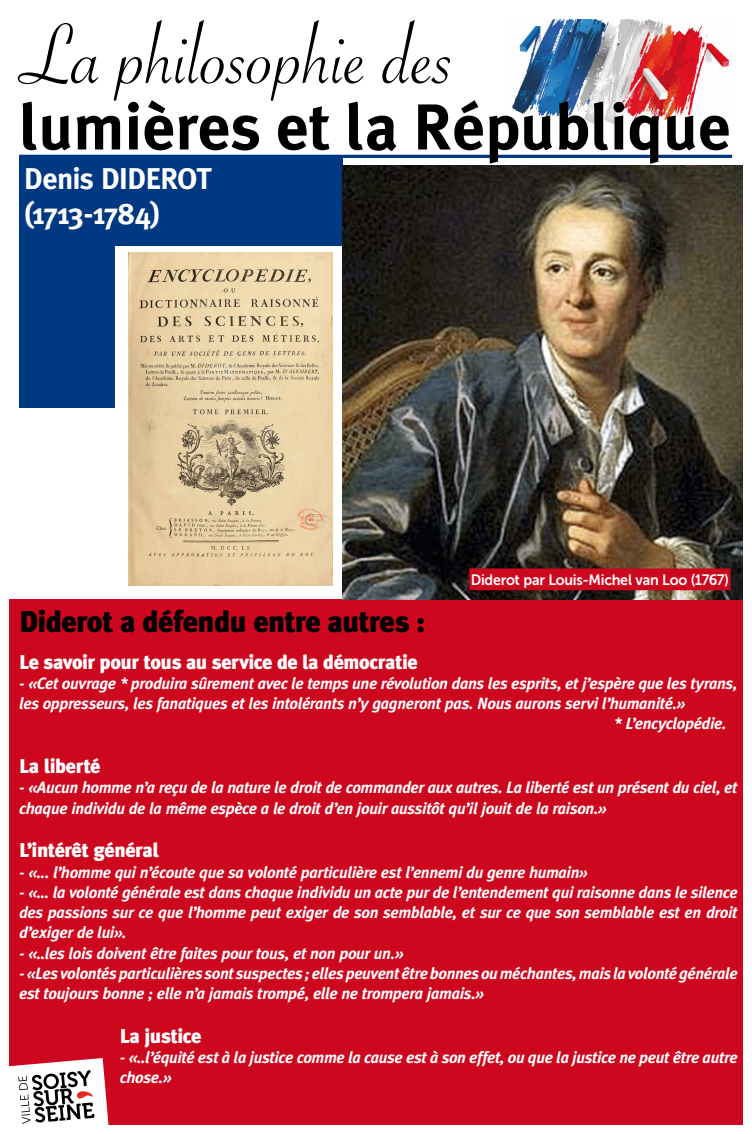
<style>
.page{position:relative;width:752px;height:1134px;background:#fff}
.page>*{position:absolute;margin:0;border:0;box-sizing:border-box;transform-origin:0 0}
.t1{font:91.5px "Savoye Let Plain";color:#000}
.t2{font:700 64.75px "Meta Plus";color:#000}
.t3{font:900 30px "Meta Plus";letter-spacing:-.025em;color:#000}
.t4{font:700 30px/35px "Meta Plus";letter-spacing:-.03em;color:#fff}
.t5{font:900 20px "Meta Plus";letter-spacing:-.02em;color:#fff}
.t6{font:italic 700 16.25px/20.2px "Meta Plus";letter-spacing:-.02em;color:#fff}
.t7{font:15px "Museo Sans 700";letter-spacing:-.015em;color:#fff;scale:.95 1}
</style>
<div class="page">
<div style="left:9px;top:599px;width:733px;height:525px;background:#cd071e"></div>
<svg style="left:9px;top:1058px;width:100px;height:67px;background:#cab6b8"></svg>
<hr style="left:19px;top:155px;width:712px;height:3px;background:#003882">
<img style="left:512px;top:20px;width:218px;height:105px">
<div style="left:19px;top:156px;width:323px;height:251px;background:#003882"></div>
<div style="left:115px;top:247px;width:269px;height:352px;background:#fff"></div>
<img style="left:342px;top:166px;width:400px;height:433px">
<div style="left:469px;top:568px;width:261px;height:22px;background:#cd071e"></div>
<img style="left:128px;top:252px;width:204px;height:334px">
<h1 class="t1" style="left:19px;top:-5px;width:436px">La philosophie des</h1>
<h2 class="t2" style="left:19px;top:90px;width:713px">lumières et la République</h2>
<h3 class="t4" style="left:24px;top:161px;width:189px">Denis DIDEROT (1713-1784)</h3>
<p class="t7" style="left:470px;top:571px;width:273px">Diderot par Louis-Michel van Loo (1767)</p>
<h3 class="t3" style="left:19px;top:604px;width:407px">Diderot a défendu entre autres :</h3>
<p class="t5" style="left:19px;top:650px;width:400px">Le savoir pour tous au service de la démocratie</p>
<p class="t6" style="left:19px;top:673px;width:719px">- «Cet ouvrage * produira sûrement avec le temps une révolution dans les esprits, et j’espère que les tyrans,</p>
<p class="t6" style="left:19px;top:693px;width:667px">les oppresseurs, les fanatiques et les intolérants n’y gagneront pas. Nous aurons servi l’humanité.»</p>
<p class="t6" style="left:613px;top:713px;width:114px">* L’encyclopédie.</p>
<p class="t5" style="left:19px;top:754px;width:83px">La liberté</p>
<p class="t6" style="left:19px;top:777px;width:719px">- «Aucun homme n’a reçu de la nature le droit de commander aux autres. La liberté est un présent du ciel, et chaque individu de la même espèce a le droit d’en jouir aussitôt qu’il jouit de la raison.»</p>
<p class="t5" style="left:19px;top:839px;width:141px">L’intérêt général</p>
<p class="t6" style="left:19px;top:862px;width:570px">- «... l’homme qui n’écoute que sa volonté particulière est l’ennemi du genre humain»</p>
<p class="t6" style="left:19px;top:882px;width:720px;text-align:justify">- «... la volonté générale est dans chaque individu un acte pur de l’entendement qui raisonne dans le silence des passions sur ce que l’homme peut exiger de son semblable, et sur ce que son semblable est en droit d’exiger de lui».</p>
<p class="t6" style="left:19px;top:943px;width:385px">- «..les lois doivent être faites pour tous, et non pour un.»</p>
<p class="t6" style="left:19px;top:963px;width:719px">- «Les volontés particulières sont suspectes ; elles peuvent être bonnes ou méchantes, mais la volonté générale est toujours bonne ; elle n’a jamais trompé, elle ne trompera jamais.»</p>
<p class="t5" style="left:120px;top:1024px;width:83px">La justice</p>
<p class="t6" style="left:120px;top:1047px;width:619px">- «..l’équité est à la justice comme la cause est à son effet, ou que la justice ne peut être autre chose.»</p>
</div>
